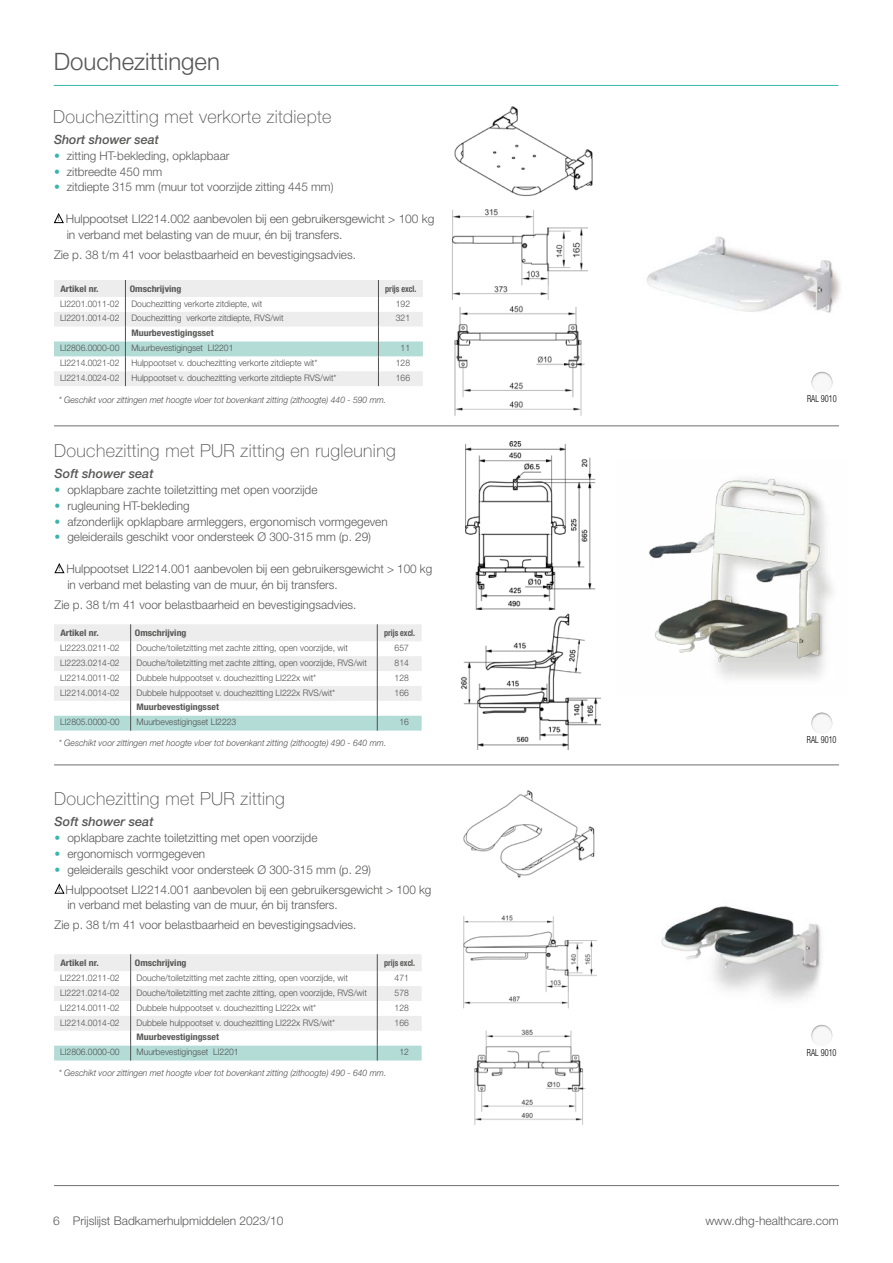
<style>
.page{position:relative;width:893px;height:1263px;background:#fff}
.page>*{position:absolute;margin:0;border:0;box-sizing:border-box;transform-origin:0 0}
.t1{font:300 24px "Helvetica Neue LT Std";color:#575756}
.t2{font:100 18px "Helvetica Neue LT Std";letter-spacing:.02em;color:#504f4f}
.t3{font:italic 500 12.75px "Helvetica Neue LT Std";color:#575756}
.t4{font:300 12px/15.8px "Helvetica Neue LT Std";color:#575756}
.t5{font:300 condensed 9.75px "Helvetica Neue LT Std";color:#000;scale:.85 1}
.t6{font:300 9px "Helvetica Neue LT Std";color:#504f4f;scale:.95 1}
.t7{font:italic 300 9px "Helvetica Neue LT Std";color:#504f4f;scale:.95 1}
.t8{font:700 condensed 9px "Helvetica Neue LT Std";color:#575756;scale:1.1 1}
.t9{font:700 condensed 9px "Helvetica Neue LT Std";color:#575756;scale:.9 1}
.s1{color:#38b6ac}
.s2{font-family:"Times";font-weight:400;font-size:6.9px;color:#000}
</style>
<div class="page">
<hr style="left:54px;top:85px;width:784px;height:1px;background:#38b6ac">
<img style="left:646px;top:236px;width:194px;height:139px">
<svg style="left:53px;top:213px;width:11px;height:10px"></svg>
<hr style="left:54px;top:426px;width:785px;height:1px;background:#706f6f">
<img style="left:454px;top:106px;width:139px;height:91px">
<img style="left:451px;top:209px;width:137px;height:91px">
<img style="left:811px;top:372px;width:22px;height:21px;border-radius:11px">
<svg style="left:54px;top:280px;width:369px;height:106px"></svg>
<img style="left:649px;top:478px;width:184px;height:201px">
<svg style="left:54px;top:563px;width:11px;height:10px"></svg>
<hr style="left:54px;top:765px;width:785px;height:1px;background:#706f6f">
<img style="left:465px;top:441px;width:131px;height:169px">
<img style="left:460px;top:613px;width:140px;height:136px">
<img style="left:811px;top:712px;width:21px;height:22px;border-radius:11px">
<svg style="left:54px;top:624px;width:368px;height:107px"></svg>
<img style="left:661px;top:906px;width:172px;height:134px">
<svg style="left:54px;top:884px;width:11px;height:10px"></svg>
<hr style="left:54px;top:1185px;width:785px;height:1px;background:#706f6f">
<img style="left:463px;top:790px;width:132px;height:88px">
<img style="left:811px;top:1025px;width:21px;height:21px;border-radius:11px">
<svg style="left:54px;top:954px;width:368px;height:106px"></svg>
<img style="left:463px;top:915px;width:133px;height:94px">
<img style="left:474px;top:1029px;width:112px;height:96px">
<img style="left:454px;top:305px;width:131px;height:111px">
<h1 class="t1" style="left:54px;top:47px;width:168px">Douchezittingen</h1>
<h2 class="t2" style="left:53px;top:106px;width:280px">Douchezitting met verkorte zitdiepte</h2>
<p class="t3" style="left:54px;top:132px;width:106px">Short shower seat</p>
<p class="t4" style="left:54px;top:147px;width:177px"><span class="s1">•</span> zitting HT-bekleding, opklapbaar</p>
<p class="t4" style="left:54px;top:163px;width:110px"><span class="s1">•</span> zitbreedte 450 mm</p>
<p class="t4" style="left:54px;top:179px;width:281px"><span class="s1">•</span> zitdiepte 315 mm (muur tot voorzijde zitting 445 mm)</p>
<p class="t4" style="left:67px;top:210px;width:369px;text-indent:-9px"><span class="s2">!</span> Hulppootset LI2214.002 aanbevolen bij een gebruikersgewicht &gt; 100 kg in verband met belasting van de muur, én bij transfers.</p>
<p class="t4" style="left:54px;top:246px;width:303px">Zie p. 38 t/m 41 voor belastbaarheid en bevestigingsadvies.</p>
<p class="t8" style="left:60px;top:283px;width:36px">Artikel nr.</p>
<p class="t8" style="left:130px;top:283px;width:48px">Omschrijving</p>
<p class="t9" style="left:385px;top:283px;width:36px">prijs excl.</p>
<p class="t6" style="left:60px;top:298px;width:64px">LI2201.0011-02</p>
<p class="t6" style="left:131px;top:298px;width:139px">Douchezitting verkorte zitdiepte, wit</p>
<p class="t6" style="left:396px;top:298px;width:17px">192</p>
<p class="t6" style="left:60px;top:313px;width:64px">LI2201.0014-02</p>
<p class="t6" style="left:131px;top:313px;width:162px">Douchezitting verkorte zitdiepte, RVS/wit</p>
<p class="t6" style="left:396px;top:313px;width:17px">321</p>
<p class="t8" style="left:131px;top:328px;width:76px">Muurbevestigingsset</p>
<p class="t6" style="left:60px;top:342px;width:64px">LI2806.0000-00</p>
<p class="t6" style="left:131px;top:342px;width:109px">Muurbevestigingset LI2201</p>
<p class="t6" style="left:401px;top:342px;width:12px">11</p>
<p class="t6" style="left:60px;top:357px;width:64px">LI2214.0021-02</p>
<p class="t6" style="left:131px;top:357px;width:197px">Hulppootset v. douchezitting verkorte zitdiepte wit*</p>
<p class="t6" style="left:396px;top:357px;width:17px">128</p>
<p class="t6" style="left:60px;top:372px;width:64px">LI2214.0024-02</p>
<p class="t6" style="left:131px;top:372px;width:217px">Hulppootset v. douchezitting verkorte zitdiepte RVS/wit*</p>
<p class="t6" style="left:396px;top:372px;width:17px">166</p>
<p class="t7" style="left:59px;top:395px;width:346px">* Geschikt voor zittingen met hoogte vloer tot bovenkant zitting (zithoogte) 440 - 590 mm.</p>
<h2 class="t2" style="left:54px;top:440px;width:343px">Douchezitting met PUR zitting en rugleuning</h2>
<p class="t3" style="left:55px;top:466px;width:100px">Soft shower seat</p>
<p class="t4" style="left:55px;top:482px;width:264px"><span class="s1">•</span> opklapbare zachte toiletzitting met open voorzijde</p>
<p class="t4" style="left:55px;top:498px;width:136px"><span class="s1">•</span> rugleuning HT-bekleding</p>
<p class="t4" style="left:55px;top:513px;width:335px"><span class="s1">•</span> afzonderlijk opklapbare armleggers, ergonomisch vormgegeven</p>
<p class="t4" style="left:55px;top:529px;width:318px"><span class="s1">•</span> geleiderails geschikt voor ondersteek Ø 300-315 mm (p. 29)</p>
<p class="t4" style="left:67px;top:561px;width:366px;text-indent:-9px"><span class="s2">!</span> Hulppootset LI2214.001 aanbevolen bij een gebruikersgewicht &gt; 100 kg in verband met belasting van de muur, én bij transfers.</p>
<p class="t4" style="left:55px;top:596px;width:303px">Zie p. 38 t/m 41 voor belastbaarheid en bevestigingsadvies.</p>
<p class="t8" style="left:60px;top:627px;width:36px">Artikel nr.</p>
<p class="t8" style="left:135px;top:627px;width:48px">Omschrijving</p>
<p class="t9" style="left:384px;top:627px;width:36px">prijs excl.</p>
<p class="t6" style="left:60px;top:642px;width:64px">LI2223.0211-02</p>
<p class="t6" style="left:137px;top:642px;width:224px">Douche/toiletzitting met zachte zitting, open voorzijde, wit</p>
<p class="t6" style="left:395px;top:642px;width:17px">657</p>
<p class="t6" style="left:60px;top:657px;width:64px">LI2223.0214-02</p>
<p class="t6" style="left:137px;top:657px;width:244px">Douche/toiletzitting met zachte zitting, open voorzijde, RVS/wit</p>
<p class="t6" style="left:395px;top:657px;width:17px">814</p>
<p class="t6" style="left:60px;top:672px;width:64px">LI2214.0011-02</p>
<p class="t6" style="left:137px;top:672px;width:191px">Dubbele hulppootset v. douchezitting LI222x wit*</p>
<p class="t6" style="left:395px;top:672px;width:17px">128</p>
<p class="t6" style="left:60px;top:687px;width:64px">LI2214.0014-02</p>
<p class="t6" style="left:137px;top:687px;width:211px">Dubbele hulppootset v. douchezitting LI222x RVS/wit*</p>
<p class="t6" style="left:395px;top:687px;width:17px">166</p>
<p class="t8" style="left:137px;top:702px;width:76px">Muurbevestigingsset</p>
<p class="t6" style="left:60px;top:717px;width:64px">LI2805.0000-00</p>
<p class="t6" style="left:137px;top:717px;width:106px">Muurbevestigingset LI2223</p>
<p class="t6" style="left:399px;top:717px;width:12px">16</p>
<p class="t7" style="left:59px;top:737px;width:346px">* Geschikt voor zittingen met hoogte vloer tot bovenkant zitting (zithoogte) 490 - 640 mm.</p>
<h2 class="t2" style="left:54px;top:788px;width:232px">Douchezitting met PUR zitting</h2>
<p class="t3" style="left:55px;top:814px;width:100px">Soft shower seat</p>
<p class="t4" style="left:55px;top:830px;width:264px"><span class="s1">•</span> opklapbare zachte toiletzitting met open voorzijde</p>
<p class="t4" style="left:55px;top:845px;width:152px"><span class="s1">•</span> ergonomisch vormgegeven</p>
<p class="t4" style="left:55px;top:859px;width:378px;line-height:20px"><span class="s1">•</span> geleiderails geschikt voor ondersteek Ø 300-315 mm (p. 29)<br><span class="s2">!</span> Hulppootset LI2214.001 aanbevolen bij een gebruikersgewicht &gt; 100 kg</p>
<p class="t4" style="left:55px;top:895px;width:303px;line-height:20px;text-align:center">in verband met belasting van de muur, én bij transfers.<br>Zie p. 38 t/m 41 voor belastbaarheid en bevestigingsadvies.</p>
<p class="t8" style="left:60px;top:957px;width:36px">Artikel nr.</p>
<p class="t8" style="left:135px;top:957px;width:48px">Omschrijving</p>
<p class="t9" style="left:384px;top:957px;width:36px">prijs excl.</p>
<p class="t6" style="left:60px;top:972px;width:64px">LI2221.0211-02</p>
<p class="t6" style="left:137px;top:972px;width:224px">Douche/toiletzitting met zachte zitting, open voorzijde, wit</p>
<p class="t6" style="left:395px;top:972px;width:17px">471</p>
<p class="t6" style="left:60px;top:987px;width:64px">LI2221.0214-02</p>
<p class="t6" style="left:137px;top:987px;width:244px">Douche/toiletzitting met zachte zitting, open voorzijde, RVS/wit</p>
<p class="t6" style="left:395px;top:987px;width:17px">578</p>
<p class="t6" style="left:60px;top:1002px;width:64px">LI2214.0011-02</p>
<p class="t6" style="left:137px;top:1002px;width:191px">Dubbele hulppootset v. douchezitting LI222x wit*</p>
<p class="t6" style="left:395px;top:1002px;width:17px">128</p>
<p class="t6" style="left:60px;top:1017px;width:64px">LI2214.0014-02</p>
<p class="t6" style="left:137px;top:1017px;width:211px">Dubbele hulppootset v. douchezitting LI222x RVS/wit*</p>
<p class="t6" style="left:395px;top:1017px;width:17px">166</p>
<p class="t8" style="left:137px;top:1032px;width:76px">Muurbevestigingsset</p>
<p class="t6" style="left:60px;top:1046px;width:64px">LI2806.0000-00</p>
<p class="t6" style="left:137px;top:1046px;width:109px">Muurbevestigingset LI2201</p>
<p class="t6" style="left:399px;top:1046px;width:12px">12</p>
<p class="t7" style="left:59px;top:1067px;width:346px">* Geschikt voor zittingen met hoogte vloer tot bovenkant zitting (zithoogte) 490 - 640 mm.</p>
<p class="t5" style="left:807px;top:393px;width:36px">RAL 9010</p>
<p class="t5" style="left:807px;top:734px;width:36px">RAL 9010</p>
<p class="t5" style="left:807px;top:1046px;width:36px">RAL 9010</p>
<p class="t4" style="left:53px;top:1212px;width:232px">6 Prijslijst Badkamerhulpmiddelen 2023/10</p>
<p class="t4" style="left:705px;top:1212px;width:135px">www.dhg-healthcare.com</p>
</div>
